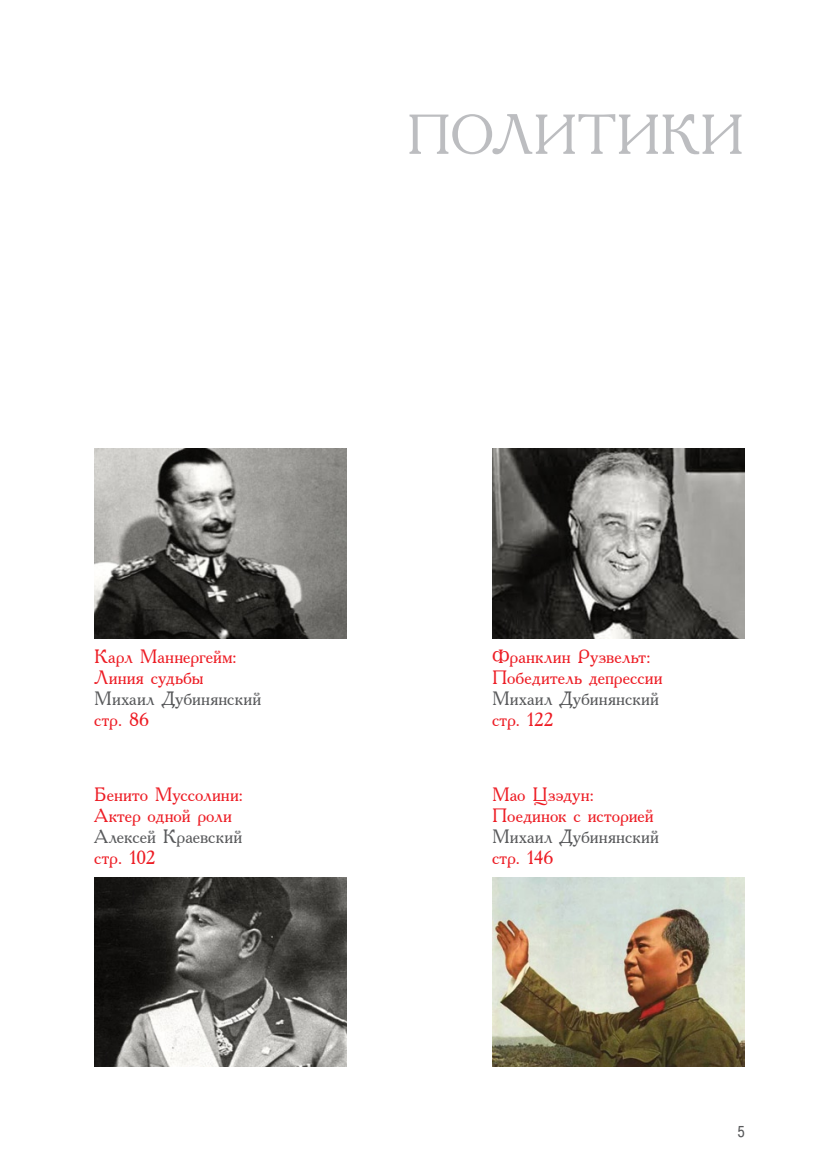
<style>
.page{position:relative;width:819px;height:1166px;background:#fff}
.page>*{position:absolute;margin:0;border:0;box-sizing:border-box;transform-origin:0 0}
.t1{font:56.18px "Academy";color:#bcbdc0}
.осн_набор{font:19.25px "Academy";color:#ed1c24}
.осн_набор-2{font:19.25px "Academy";letter-spacing:.005em;color:#58595b}
.t2{font:15.75px "Pragmatica Cond C";color:#58595b}
</style>
<div class="page">
<img style="left:492px;top:449px;width:252px;height:189px">
<img style="left:492px;top:877px;width:252px;height:190px">
<img style="left:94px;top:449px;width:253px;height:189px">
<img style="left:94px;top:877px;width:253px;height:190px">
<p class="t1" style="left:406px;top:99px;width:339px">ПОЛИТИКИ</p>
<p class="осн_набор" style="left:94px;top:644px;width:144px">Карл Маннергейм:</p>
<p class="осн_набор" style="left:94px;top:665px;width:111px">Линия судьбы</p>
<p class="осн_набор-2" style="left:94px;top:686px;width:168px">Михаил Дубинянский</p>
<p class="осн_набор" style="left:94px;top:707px;width:57px">стр. 86</p>
<p class="осн_набор" style="left:94px;top:782px;width:150px">Бенито Муссолини:</p>
<p class="осн_набор" style="left:94px;top:803px;width:139px">Актер одной роли</p>
<p class="осн_набор-2" style="left:94px;top:824px;width:149px">Алексей Краевский</p>
<p class="осн_набор" style="left:94px;top:845px;width:63px">стр. 102</p>
<p class="осн_набор" style="left:492px;top:644px;width:160px">Франклин Рузвельт:</p>
<p class="осн_набор" style="left:492px;top:665px;width:172px">Победитель депрессии</p>
<p class="осн_набор-2" style="left:492px;top:686px;width:168px">Михаил Дубинянский</p>
<p class="осн_набор" style="left:492px;top:707px;width:63px">стр. 122</p>
<p class="осн_набор" style="left:492px;top:782px;width:104px">Мао Цзэдун:</p>
<p class="осн_набор" style="left:492px;top:803px;width:163px">Поединок с историей</p>
<p class="осн_набор-2" style="left:492px;top:824px;width:168px">Михаил Дубинянский</p>
<p class="осн_набор" style="left:492px;top:845px;width:63px">стр. 146</p>
<p class="t2" style="left:737px;top:1122px;width:8px">5</p>
</div>
